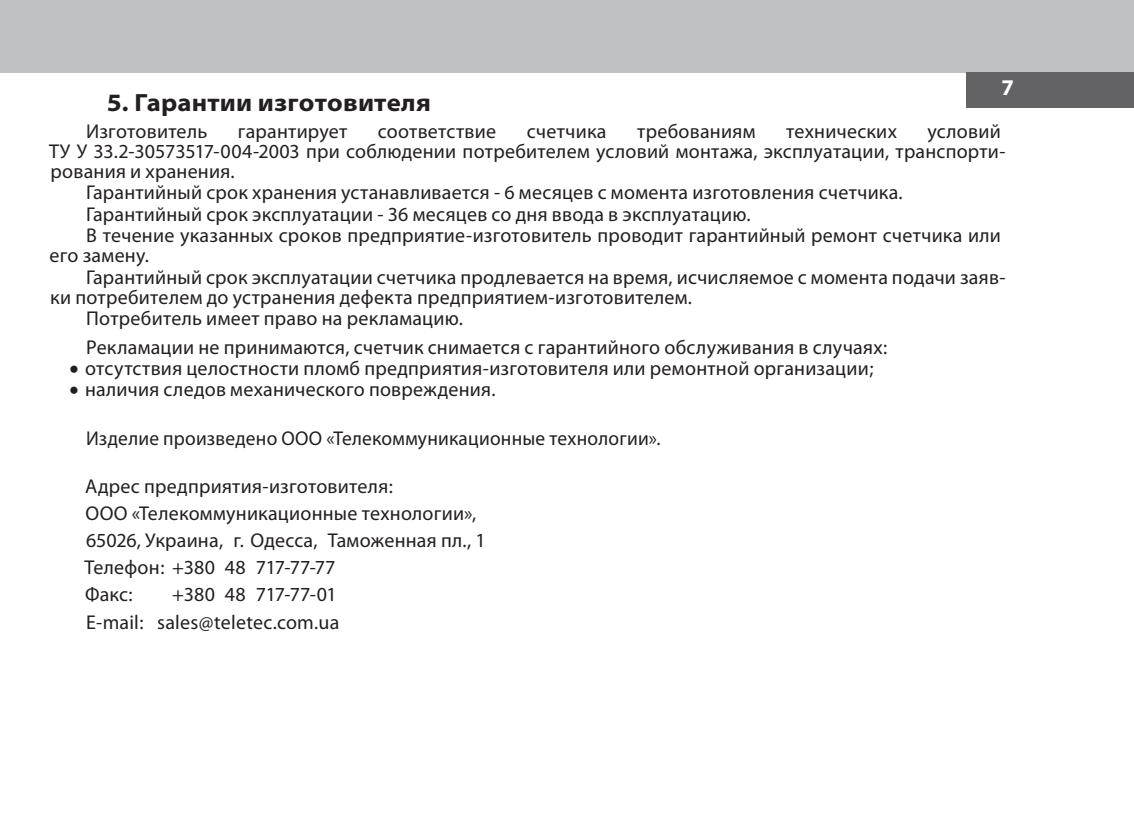
<style>
.page{position:relative;width:1134px;height:815px;background:#fff}
.page>*{position:absolute;margin:0;border:0;box-sizing:border-box;transform-origin:0 0}
.t1{font:700 semi-expanded 25px "Myriad Pro";letter-spacing:.01em;color:#231f20}
.t2{font:700 22.5px "Myriad Pro";color:#fff}
.t3{font:20px/27px "Myriad Pro";letter-spacing:.01em;color:#231f20}
</style>
<div class="page">
<div style="left:0;top:0;width:1134px;height:73px;background:#c0c1c4"></div>
<div style="left:966px;top:73px;width:168px;height:35px;background:#636366"></div>
<p class="t2" style="left:1001px;top:75px;width:14px">7</p>
<p class="t1" style="left:107px;top:88px;width:326px">5. Гарантии изготовителя</p>
<p class="t3" style="left:86px;top:118px;width:123px">Изготовитель</p>
<p class="t3" style="left:238px;top:118px;width:111px">гарантирует</p>
<p class="t3" style="left:378px;top:118px;width:120px">соответствие</p>
<p class="t3" style="left:527px;top:118px;width:81px">счетчика</p>
<p class="t3" style="left:637px;top:118px;width:120px">требованиям</p>
<p class="t3" style="left:786px;top:118px;width:112px">технических</p>
<p class="t3" style="left:927px;top:118px;width:75px">условий</p>
<p class="t3" style="left:49px;top:138px;width:958px">ТУ У 33.2-30573517-004-2003 при соблюдении потребителем условий монтажа, эксплуатации, транспорти-</p>
<p class="t3" style="left:51px;top:158px;width:186px">рования и хранения.</p>
<p class="t3" style="left:86px;top:180px;width:818px">Гарантийный срок хранения устанавливается - 6 месяцев с момента изготовления счетчика.</p>
<p class="t3" style="left:86px;top:201px;width:666px">Гарантийный срок эксплуатации - 36 месяцев со дня ввода в эксплуатацию.</p>
<p class="t3" style="left:86px;top:222px;width:916px">В течение указанных сроков предприятие-изготовитель проводит гарантийный ремонт счетчика или</p>
<p class="t3" style="left:49px;top:242px;width:101px">его замену.</p>
<p class="t3" style="left:86px;top:264px;width:921px">Гарантийный срок эксплуатации счетчика продлевается на время, исчисляемое с момента подачи заяв-</p>
<p class="t3" style="left:50px;top:284px;width:643px">ки потребителем до устранения дефекта предприятием-изготовителем.</p>
<p class="t3" style="left:86px;top:305px;width:378px">Потребитель имеет право на рекламацию.</p>
<p class="t3" style="left:86px;top:334px;width:802px">Рекламации не принимаются, счетчик снимается с гарантийного обслуживания в случаях:</p>
<p class="t3" style="left:70px;top:355px;width:805px">• отсутствия целостности пломб предприятия-изготовителя или ремонтной организации;</p>
<p class="t3" style="left:70px;top:377px;width:427px">• наличия следов механического повреждения.</p>
<p class="t3" style="left:86px;top:425px;width:576px">Изделие произведено ООО «Телекоммуникационные технологии».</p>
<p class="t3" style="left:84px;top:473px;width:403px">Адрес предприятия-изготовителя:<br>ООО «Телекоммуникационные технологии»,<br>65026, Украина, г. Одесса, Таможенная пл., 1<br>Телефон: +380 48 717-77-77<br>Факс:</p>
<p class="t3" style="left:86px;top:582px;width:255px;text-align:right">+380 48 717-77-01<br>Е-mail: sales@teletec.com.ua</p>
</div>
